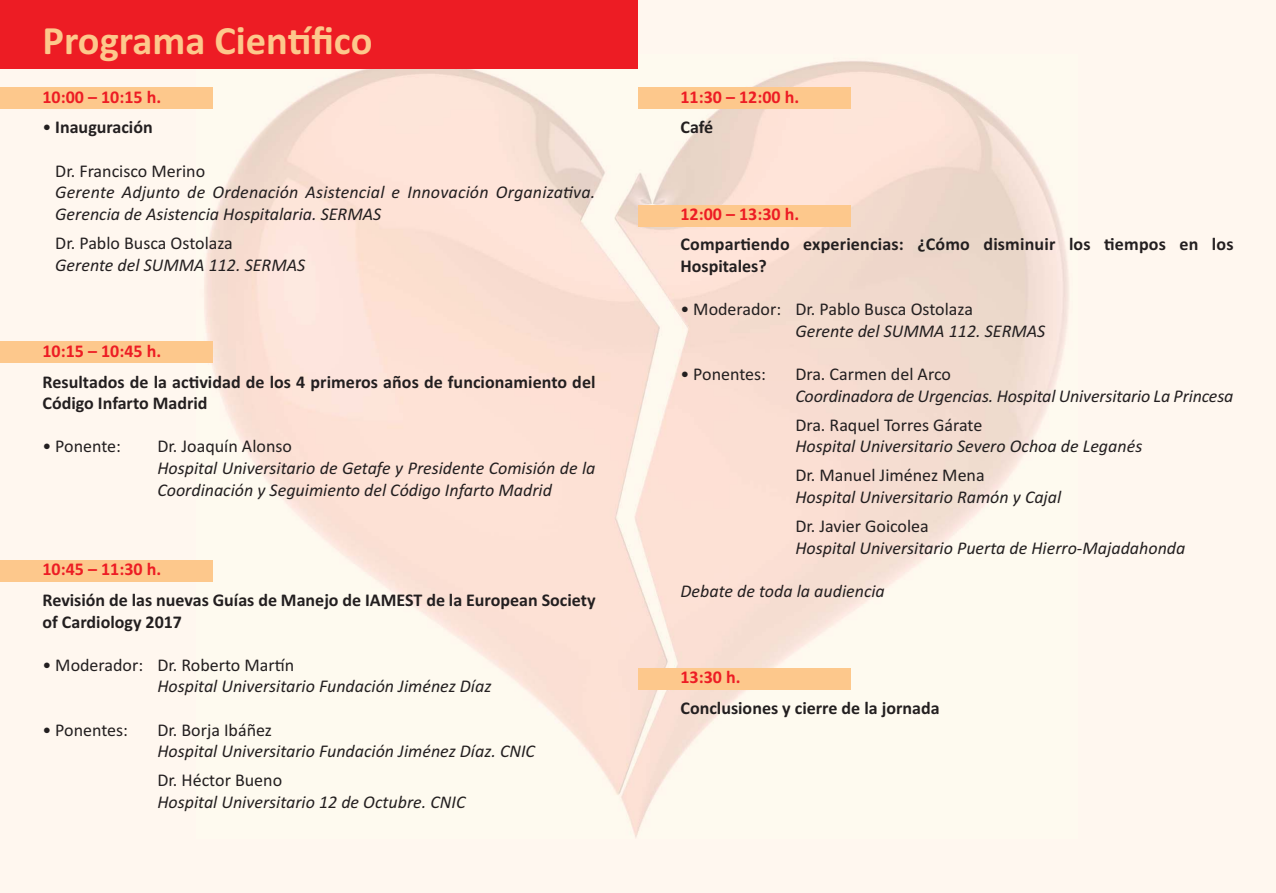
<style>
.page{position:relative;width:1276px;height:893px;background:#fff7ef}
.page>*{position:absolute;margin:0;border:0;box-sizing:border-box;transform-origin:0 0}
.t1{font:700 40.5px "Calibri";color:#fdc88c}
.t2{font:italic 18px/21.6px "Calibri";color:#231f20}
.t3{font:700 18px/21.6px "Calibri";color:#231f20}
.t4{font:18px "Calibri";color:#231f20}
.t5{font:700 18px "Calibri";color:#ed1c24}
.s1{font-weight:400}
</style>
<div class="page">
<img style="left:197px;top:61px;width:872px;height:777px">
<div style="left:0;top:0;width:638px;height:68px;background:#ed1c24"></div>
<div style="left:0;top:87px;width:213px;height:21px;background:#fdc88c"></div>
<div style="left:0;top:341px;width:213px;height:21px;background:#fdc88c"></div>
<div style="left:0;top:560px;width:213px;height:22px;background:#fdc88c"></div>
<div style="left:638px;top:87px;width:212px;height:21px;background:#fdc88c"></div>
<div style="left:638px;top:205px;width:212px;height:21px;background:#fdc88c"></div>
<div style="left:638px;top:668px;width:212px;height:21px;background:#fdc88c"></div>
<h1 class="t1" style="left:43px;top:26px;width:331px">Programa Científico</h1>
<p class="t5" style="left:43px;top:91px;width:120px">10:00 – 10:15 h.</p>
<p class="t3" style="left:43px;top:118px;width:112px"><span class="s1">•</span> Inauguración</p>
<p class="t4" style="left:55px;top:164px;width:151px">Dr. Francisco Merino</p>
<p class="t2" style="left:55px;top:183px;width:542px">Gerente Adjunto de Ordenación Asistencial e Innovación Organizativa.<br>Gerencia de Asistencia Hospitalaria. SERMAS</p>
<p class="t4" style="left:55px;top:237px;width:179px">Dr. Pablo Busca Ostolaza</p>
<p class="t2" style="left:55px;top:255px;width:251px">Gerente del SUMMA 112. SERMAS</p>
<p class="t5" style="left:43px;top:345px;width:120px">10:15 – 10:45 h.</p>
<p class="t3" style="left:43px;top:372px;width:554px">Resultados de la actividad de los 4 primeros años de funcionamiento del<br>Código Infarto Madrid</p>
<p class="t4" style="left:43px;top:440px;width:80px">• Ponente:</p>
<p class="t4" style="left:157px;top:440px;width:136px">Dr. Joaquín Alonso</p>
<p class="t2" style="left:157px;top:459px;width:440px">Hospital Universitario de Getafe y Presidente Comisión de la<br>Coordinación y Seguimiento del Código Infarto Madrid</p>
<p class="t5" style="left:43px;top:563px;width:120px">10:45 – 11:30 h.</p>
<p class="t3" style="left:43px;top:591px;width:554px">Revisión de las nuevas Guías de Manejo de IAMEST de la European Society of Cardiology 2017</p>
<p class="t4" style="left:43px;top:659px;width:253px">• Moderador: Dr. Roberto Martín</p>
<p class="t2" style="left:157px;top:677px;width:335px">Hospital Universitario Fundación Jiménez Díaz</p>
<p class="t4" style="left:43px;top:723px;width:87px">• Ponentes:</p>
<p class="t4" style="left:157px;top:723px;width:116px">Dr. Borja Ibáñez</p>
<p class="t2" style="left:157px;top:742px;width:379px">Hospital Universitario Fundación Jiménez Díaz. CNIC</p>
<p class="t4" style="left:157px;top:774px;width:126px">Dr. Héctor Bueno</p>
<p class="t2" style="left:157px;top:793px;width:309px">Hospital Universitario 12 de Octubre. CNIC</p>
<p class="t5" style="left:680px;top:91px;width:120px">11:30 – 12:00 h.</p>
<p class="t3" style="left:680px;top:118px;width:34px">Café</p>
<p class="t5" style="left:680px;top:208px;width:120px">12:00 – 13:30 h.</p>
<p class="t3" style="left:680px;top:235px;width:554px">Compartiendo experiencias: ¿Cómo disminuir los tiempos en los<br>Hospitales?</p>
<p class="t4" style="left:680px;top:303px;width:294px">• Moderador: Dr. Pablo Busca Ostolaza</p>
<p class="t2" style="left:795px;top:322px;width:251px">Gerente del SUMMA 112. SERMAS</p>
<p class="t4" style="left:680px;top:368px;width:87px">• Ponentes:</p>
<p class="t4" style="left:795px;top:368px;width:157px">Dra. Carmen del Arco</p>
<p class="t2" style="left:795px;top:386px;width:439px">Coordinadora de Urgencias. Hospital Universitario La Princesa</p>
<p class="t4" style="left:795px;top:419px;width:188px">Dra. Raquel Torres Gárate</p>
<p class="t2" style="left:795px;top:437px;width:348px">Hospital Universitario Severo Ochoa de Leganés</p>
<p class="t4" style="left:795px;top:469px;width:191px">Dr. Manuel Jiménez Mena</p>
<p class="t2" style="left:795px;top:488px;width:267px">Hospital Universitario Ramón y Cajal</p>
<p class="t4" style="left:795px;top:520px;width:135px">Dr. Javier Goicolea</p>
<p class="t2" style="left:795px;top:538px;width:391px">Hospital Universitario Puerta de Hierro-Majadahonda</p>
<p class="t2" style="left:680px;top:582px;width:206px">Debate de toda la audiencia</p>
<p class="t5" style="left:680px;top:671px;width:62px">13:30 h.</p>
<p class="t3" style="left:680px;top:699px;width:261px">Conclusiones y cierre de la jornada</p>
</div>
